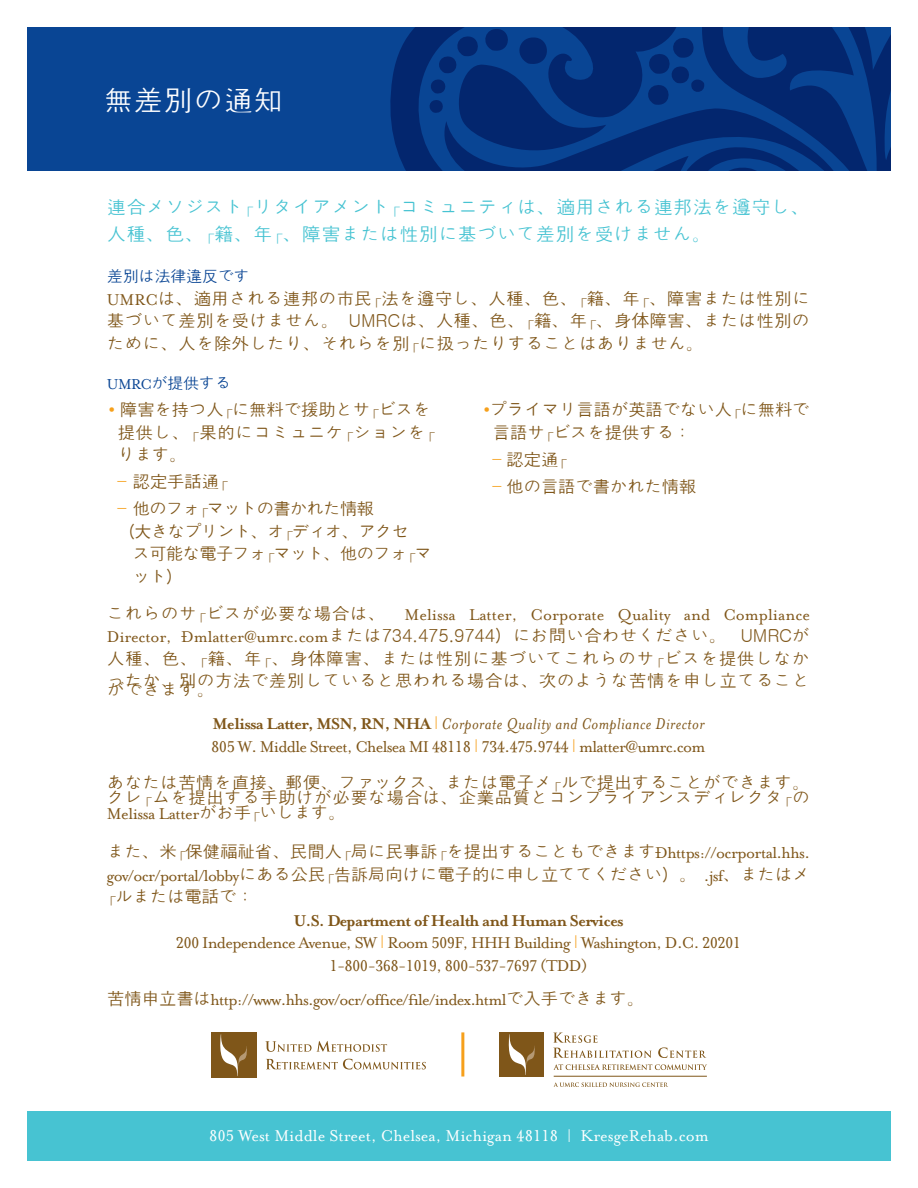
<style>
.page{position:relative;width:918px;height:1188px;background:#fff}
.page>*{position:absolute;margin:0;border:0;box-sizing:border-box;transform-origin:0 0}
.t1{font:30px "Gulim";color:#fff}
.t2{font:19.5px/27px "Gulim";color:#47c3d2}
.t3{font:18px/22.5px "Gulim";letter-spacing:-.03em;color:#7f5619;text-align:justify}
.t4{font:18px "Mrs Eaves Roman";letter-spacing:-.04em;color:#7f5619}
.t5{font:italic 18px "Mrs Eaves";letter-spacing:.025em;color:#7f5619}
.t6{font:18px "Mrs Eaves Roman";color:#fff}
.t7{font:18px/22.5px "Gulim";letter-spacing:-.075em;color:#7f5619}
.t8{font:700 18px "Mrs Eaves";letter-spacing:-.04em;color:#7f5619}
.t9{font:18px "Mrs Eaves Fractions";letter-spacing:-.04em;color:#7f5619}
.t10{font:16.5px "Gulim";letter-spacing:-.04em;color:#094594}
.s1{font-family:"Mrs Eaves Roman"}
.s2{color:#f6a01b}
.s3{font-weight:700;font-style:normal}
.s4{font-family:"Mrs Eaves Roman";font-style:normal;color:#f6a01b}
.s5{font-family:"Mrs Eaves Fractions"}
.s6{font-family:"Gulim"}
</style>
<div class="page">
<svg style="left:553px;top:1064px;width:154px;height:6px"></svg>
<svg style="left:553px;top:1033px;width:99px;height:25px"></svg>
<svg style="left:658px;top:1047px;width:48px;height:11px"></svg>
<svg style="left:553px;top:1082px;width:115px;height:5px"></svg>
<div style="left:500px;top:1032px;width:44px;height:44px;background:#7f5619"></div>
<svg style="left:505px;top:1034px;width:31px;height:43px"></svg>
<hr style="left:554px;top:1076px;width:153px;height:1px;background:#7f5619">
<svg style="left:265px;top:1041px;width:122px;height:11px"></svg>
<svg style="left:266px;top:1059px;width:160px;height:11px"></svg>
<div style="left:211px;top:1032px;width:45px;height:45px;background:#7f5619"></div>
<svg style="left:220px;top:1034px;width:27px;height:42px"></svg>
<hr style="left:461px;top:1032px;width:3px;height:45px;background:#f6a01b">
<div style="left:27px;top:28px;width:864px;height:143px;background:#094594"></div>
<svg style="left:390px;top:28px;width:36px;height:143px;fill:#03266e"></svg>
<svg style="left:426px;top:28px;width:465px;height:143px"></svg>
<div style="left:28px;top:1111px;width:863px;height:49px;background:#47c3d2"></div>
<p class="t1" style="left:104px;top:85px;width:181px">無差別の通知</p>
<p class="t2" style="left:107px;top:194px;width:704px">連合メソジスト・リタイアメント・コミュニティは、適用される連邦法を遵守し、人種、色、国籍、年齢、障害または性別に基づいて差別を受けません。</p>
<p class="t10" style="left:107px;top:268px;width:145px">差別は法律違反です</p>
<p class="t3" style="left:107px;top:287px;width:705px"><span class="s1">UMRC</span>は、適用される連邦の市民権法を遵守し、人種、色、国籍、年齢、障害または性別に基づいて差別を受けません。 UMRCは、人種、色、国籍、年齢、身体障害、または性別のために、人を除外したり、それらを別々に扱ったりすることはありません。</p>
<p class="t10" style="left:107px;top:374px;width:126px"><span class="s1">UMRC</span>が提供する</p>
<p class="t3" style="left:117px;top:398px;width:315px;text-indent:-9px"><span class="s2">•</span> 障害を持つ人々に無料で援助とサービスを提供し、効果的にコミュニケーションを図ります。</p>
<p class="t3" style="left:117px;top:470px;width:108px"><span class="s2">–</span> 認定手話通訳</p>
<p class="t7" style="left:117px;top:497px;width:259px"><span class="s2">–</span> 他のフォーマットの書かれた情報</p>
<p class="t7" style="left:132px;top:520px;width:301px;text-indent:-15px">（大きなプリント、オーディオ、アクセ<br>ス可能な電子フォーマット、他のフォーマット）</p>
<p class="t3" style="left:493px;top:398px;width:319px;text-indent:-9px"><span class="s2">•</span>プライマリ言語が英語でない人々に無料で言語サービスを提供する：</p>
<p class="t3" style="left:493px;top:448px;width:72px"><span class="s2">–</span> 認定通訳</p>
<p class="t3" style="left:493px;top:475px;width:206px"><span class="s2">–</span> 他の言語で書かれた情報</p>
<p class="t3" style="left:107px;top:602px;width:705px">これらのサービスが必要な場合は、 <span class="s1">Melissa Latter, Corporate Quality and Compliance Director, （mlatter@umrc.com</span>または734.475.9744）にお問い合わせください。 UMRCが人種、色、国籍、年齢、身体障害、または性別に基づいてこれらのサービスを提供しなかったか、別の方法で差別していると思われる場合は、次のような苦情を申し立てること</p>
<p class="t3" style="left:107px;top:678px;width:109px">ができます。</p>
<p class="t5" style="left:212px;top:714px;width:494px"><span class="s3">Melissa Latter, MSN, RN, NHA</span><span class="s4">|</span> Corporate Quality and Compliance Director</p>
<p class="t4" style="left:211px;top:736px;width:496px"><span class="s5">805</span> W. Middle Street, Chelsea MI <span class="s5">48118</span> <span class="s2">|</span> <span class="s5">734.475.9744</span> <span class="s2">|</span> mlatter@umrc.com</p>
<p class="t3" style="left:107px;top:775px;width:705px;line-height:15px">あなたは苦情を直接、郵便、ファックス、または電子メールで提出することができます。クレームを提出する手助けが必要な場合は、企業品質とコンプライアンスディレクターの<span class="s1">Melissa Latter</span>がお手伝いします。</p>
<p class="t3" style="left:107px;top:840px;width:705px">また、米国保健福祉省、民間人権局に民事訴状を提出することもできます<span class="s1">（https://ocrportal.hhs. gov/ocr/portal/lobby</span>にある公民権告訴局向けに電子的に申し立ててください）。 <span class="s1">.jsf</span>、またはメールまたは電話で：</p>
<p class="t8" style="left:293px;top:910px;width:332px">U.S. Department of Health and Human Services</p>
<p class="t4" style="left:176px;top:933px;width:567px"><span class="s5">200</span> Independence Avenue, SW <span class="s2">|</span> Room <span class="s5">509</span>F, HHH Building <span class="s2">|</span> Washington, D.C. <span class="s5">20201</span></p>
<p class="t9" style="left:329px;top:956px;width:260px">1-800-368-1019, 800-537-7697 <span class="s1">(TDD)</span></p>
<p class="t4" style="left:107px;top:990px;width:539px"><span class="s6">苦情申立書は</span>http://www.hhs.gov/ocr/office/file/index.html<span class="s6">で入手できます。</span></p>
<p class="t6" style="left:209px;top:1125px;width:501px"><span class="s5">805</span> West Middle Street, Chelsea, Michigan <span class="s5">48118</span> | KresgeRehab.com</p>
</div>
